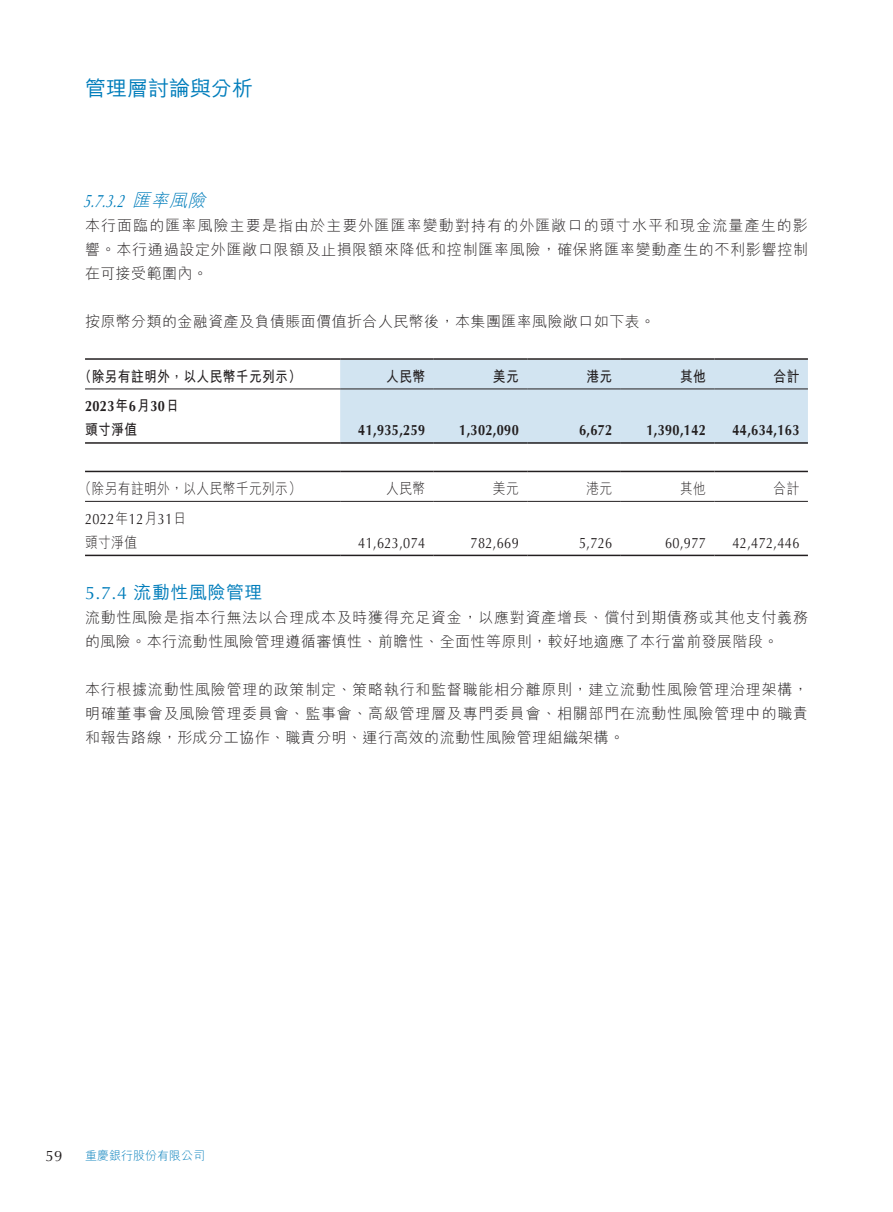
<style>
.page{position:relative;width:893px;height:1212px;background:#fff}
.page>*{position:absolute;margin:0;border:0;box-sizing:border-box;transform-origin:0 0}
.t1{font:500 21px "M Hei HK";color:#007dbb}
.t2{font:500 18px "M Hei HK";letter-spacing:.03em;color:#007dbb}
.t3{font:italic 18px "Optima LT Std";color:#007dbb;scale:.7 1}
.t4{font:300 15px/24px "M Hei HK";letter-spacing:.03em;color:#231f20;text-align:justify}
.t5{font:300 15px/24px "M Hei HK";letter-spacing:.05em;color:#231f20}
.t6{font:700 15px "Optima LT Std";letter-spacing:.03em;color:#231f20;scale:.85 1}
.t7{font:15px "Optima LT Std";letter-spacing:.03em;color:#231f20;scale:.85 1}
.t8{font:700 15px "M Hei HK";letter-spacing:.03em;color:#231f20;scale:.85 1}
.t9{font:300 15px "M Hei HK";letter-spacing:.03em;color:#231f20;scale:.85 1}
.t10{font:15px "Optima LT Std";letter-spacing:.03em;color:#231f20}
.t11{font:300 12px "M Hei HK";color:#007dbb}
.s1{font-family:"M Hei HK";font-weight:300}
.s2{font-family:"M Hei HK"}
.s3{font-family:"Optima LT Std";font-weight:400}
</style>
<div class="page">
<div style="left:340px;top:360px;width:468px;height:82px;background:#d2e4f1"></div>
<hr style="left:85px;top:358px;width:255px;height:2px;background:#231f20">
<hr style="left:340px;top:358px;width:94px;height:2px;background:#231f20">
<hr style="left:434px;top:358px;width:93px;height:2px;background:#231f20">
<hr style="left:527px;top:358px;width:94px;height:2px;background:#231f20">
<hr style="left:621px;top:358px;width:93px;height:2px;background:#231f20">
<hr style="left:714px;top:358px;width:94px;height:2px;background:#231f20">
<hr style="left:85px;top:389px;width:255px;height:1px;background:#231f20">
<hr style="left:340px;top:389px;width:94px;height:1px;background:#231f20">
<hr style="left:434px;top:389px;width:93px;height:1px;background:#231f20">
<hr style="left:527px;top:389px;width:94px;height:1px;background:#231f20">
<hr style="left:621px;top:389px;width:93px;height:1px;background:#231f20">
<hr style="left:714px;top:389px;width:94px;height:1px;background:#231f20">
<hr style="left:85px;top:442px;width:255px;height:2px;background:#231f20">
<hr style="left:340px;top:442px;width:94px;height:2px;background:#231f20">
<hr style="left:434px;top:442px;width:93px;height:2px;background:#231f20">
<hr style="left:527px;top:442px;width:94px;height:2px;background:#231f20">
<hr style="left:621px;top:442px;width:93px;height:2px;background:#231f20">
<hr style="left:714px;top:442px;width:94px;height:2px;background:#231f20">
<hr style="left:85px;top:471px;width:255px;height:1px;background:#231f20">
<hr style="left:340px;top:471px;width:94px;height:1px;background:#231f20">
<hr style="left:434px;top:471px;width:93px;height:1px;background:#231f20">
<hr style="left:527px;top:471px;width:94px;height:1px;background:#231f20">
<hr style="left:621px;top:471px;width:93px;height:1px;background:#231f20">
<hr style="left:714px;top:471px;width:94px;height:1px;background:#231f20">
<hr style="left:85px;top:501px;width:255px;height:1px;background:#231f20">
<hr style="left:340px;top:501px;width:94px;height:1px;background:#231f20">
<hr style="left:434px;top:501px;width:93px;height:1px;background:#231f20">
<hr style="left:527px;top:501px;width:94px;height:1px;background:#231f20">
<hr style="left:621px;top:501px;width:93px;height:1px;background:#231f20">
<hr style="left:714px;top:501px;width:94px;height:1px;background:#231f20">
<hr style="left:85px;top:555px;width:255px;height:1px;background:#231f20">
<hr style="left:340px;top:555px;width:94px;height:1px;background:#231f20">
<hr style="left:434px;top:555px;width:93px;height:1px;background:#231f20">
<hr style="left:527px;top:555px;width:94px;height:1px;background:#231f20">
<hr style="left:621px;top:555px;width:93px;height:1px;background:#231f20">
<hr style="left:714px;top:555px;width:94px;height:1px;background:#231f20">
<h1 class="t1" style="left:85px;top:73px;width:169px">管理層討論與分析</h1>
<p class="t3" style="left:83px;top:191px;width:183px">5.7.3.2 <span class="s1">匯率風險</span></p>
<p class="t4" style="left:85px;top:214px;width:725px">本行面臨的匯率風險主要是指由於主要外匯匯率變動對持有的外匯敞口的頭寸水平和現金流量產生的影響。本行通過設定外匯敞口限額及止損限額來降低和控制匯率風險，確保將匯率變動產生的不利影響控制在可接受範圍內。</p>
<p class="t4" style="left:85px;top:310px;width:572px">按原幣分類的金融資產及負債賬面價值折合人民幣後，本集團匯率風險敞口如下表。</p>
<p class="t8" style="left:79px;top:365px;width:263px">（除另有註明外，以人民幣千元列示）</p>
<p class="t8" style="left:386px;top:365px;width:47px">人民幣</p>
<p class="t8" style="left:493px;top:365px;width:32px">美元</p>
<p class="t8" style="left:586px;top:365px;width:32px">港元</p>
<p class="t8" style="left:680px;top:365px;width:32px">其他</p>
<p class="t8" style="left:774px;top:365px;width:32px">合計</p>
<p class="t6" style="left:85px;top:398px;width:112px">2023<span class="s2">年</span>6<span class="s2">月</span>30<span class="s2">日</span></p>
<p class="t8" style="left:85px;top:419px;width:63px">頭寸淨值</p>
<p class="t6" style="left:358px;top:422px;width:80px">41,935,259</p>
<p class="t6" style="left:459px;top:422px;width:72px">1,302,090</p>
<p class="t6" style="left:579px;top:422px;width:41px">6,672</p>
<p class="t6" style="left:646px;top:422px;width:72px">1,390,142</p>
<p class="t6" style="left:732px;top:422px;width:80px">44,634,163</p>
<p class="t9" style="left:79px;top:481px;width:263px">（除另有註明外，以人民幣千元列示）</p>
<p class="t9" style="left:386px;top:481px;width:47px">人民幣</p>
<p class="t9" style="left:493px;top:481px;width:32px">美元</p>
<p class="t9" style="left:586px;top:481px;width:32px">港元</p>
<p class="t9" style="left:680px;top:481px;width:32px">其他</p>
<p class="t9" style="left:774px;top:481px;width:32px">合計</p>
<p class="t7" style="left:85px;top:510px;width:121px">2022<span class="s1">年</span>12<span class="s1">月</span>31<span class="s1">日</span></p>
<p class="t9" style="left:85px;top:535px;width:63px">頭寸淨值</p>
<p class="t7" style="left:358px;top:534px;width:80px">41,623,074</p>
<p class="t7" style="left:471px;top:534px;width:58px">782,669</p>
<p class="t7" style="left:579px;top:534px;width:41px">5,726</p>
<p class="t7" style="left:665px;top:534px;width:49px">60,977</p>
<p class="t7" style="left:732px;top:534px;width:80px">42,472,446</p>
<p class="t2" style="left:85px;top:579px;width:179px"><span class="s3">5.7.4</span> 流動性風險管理</p>
<p class="t5" style="left:85px;top:605px;width:725px">流動性風險是指本行無法以合理成本及時獲得充足資金，以應對資產增長、償付到期債務或其他支付義務的風險。本行流動性風險管理遵循審慎性、前瞻性、全面性等原則，較好地適應了本行當前發展階段。</p>
<p class="t4" style="left:85px;top:677px;width:725px">本行根據流動性風險管理的政策制定、策略執行和監督職能相分離原則，建立流動性風險管理治理架構，明確董事會及風險管理委員會、監事會、高級管理層及專門委員會、相關部門在流動性風險管理中的職責和報告路線，形成分工協作、職責分明、運行高效的流動性風險管理組織架構。</p>
<p class="t10" style="left:46px;top:1147px;width:18px">59</p>
<p class="t11" style="left:85px;top:1150px;width:121px">重慶銀行股份有限公司</p>
</div>
